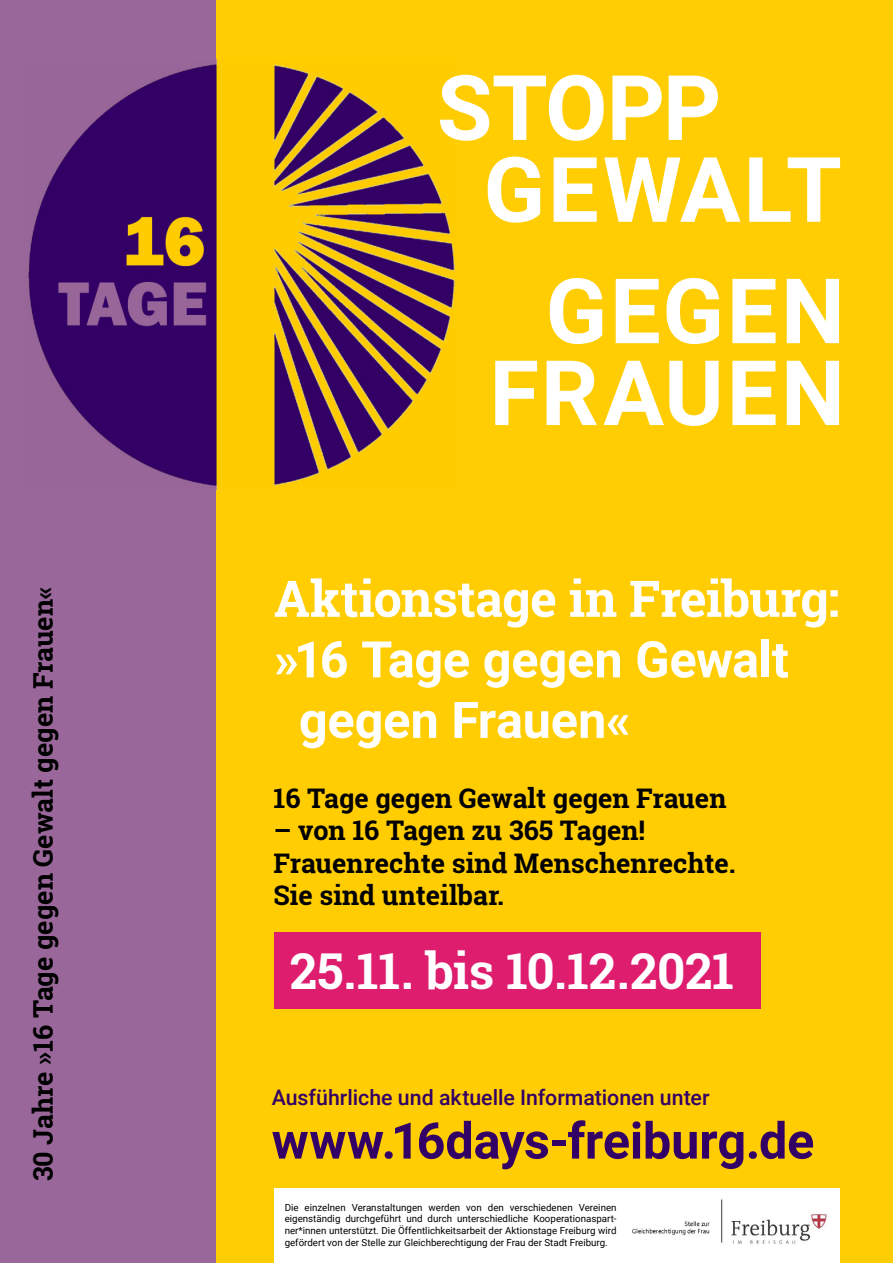
<style>
.page{position:relative;width:893px;height:1263px;background:#fff}
.page>*{position:absolute;margin:0;border:0;box-sizing:border-box;transform-origin:0 0}
.t1{font:700 90.45px/81.9px "Roboto";letter-spacing:-.01em;color:#fff}
.t2{font:700 90.45px/81.9px "Roboto";letter-spacing:.025em;color:#fff;text-align:right}
.t3{font:700 50.4px/60.6px "Roboto";letter-spacing:-.005em;color:#fff}
.t4{font:700 50.4px "Roboto";letter-spacing:-.005em;color:#330065}
.t5{font:700 50.4px "Roboto Slab";letter-spacing:-.015em;color:#fff}
.t6{font:700 49.5px "Roboto Slab";letter-spacing:-.01em;color:#fff}
.t7{font:700 27px/32.2px "Roboto Slab";color:#000}
.t8{font:500 21.3px "Roboto";color:#330065}
.t9{font:9.75px/11.7px "Roboto";color:#000;text-align:justify}
</style>
<div class="page">
<div style="left:0;top:0;width:217px;height:1263px;background:#99679a"></div>
<div style="left:217px;top:0;width:676px;height:1263px;background:#ffcd02"></div>
<img style="left:28px;top:59px;width:427px;height:431px">
<div style="left:274px;top:1188px;width:565px;height:75px;background:#fff"></div>
<img style="left:632px;top:1199px;width:196px;height:45px">
<div style="left:274px;top:933px;width:486px;height:76px;background:#de1d6e"></div>
<h3 class="t7" style="left:27px;top:1181px;width:596px;rotate:-90deg">30 Jahre »16 Tage gegen Gewalt gegen Frauen«</h3>
<h1 class="t1" style="left:484px;top:63px;width:360px;text-indent:-47px">STOPP<br>GEWALT</h1>
<h1 class="t2" style="left:489px;top:267px;width:357px">GEGEN<br>FRAUEN</h1>
<h2 class="t5" style="left:274px;top:564px;width:567px">Aktionstage in Freiburg:</h2>
<h2 class="t3" style="left:299px;top:627px;width:491px;text-indent:-25px">»16 Tage gegen Gewalt gegen Frauen«</h2>
<h3 class="t7" style="left:274px;top:782px;width:454px">16 Tage gegen Gewalt gegen Frauen</h3>
<h3 class="t7" style="left:274px;top:814px;width:464px">– von 16 Tagen zu 365 Tagen!<br>Frauenrechte sind Menschenrechte.<br>Sie sind unteilbar.</h3>
<h3 class="t6" style="left:290px;top:937px;width:445px">25.11. bis 10.12.2021</h3>
<h3 class="t8" style="left:272px;top:1082px;width:439px">Ausführliche und aktuelle Informationen unter</h3>
<h2 class="t4" style="left:272px;top:1105px;width:544px">www.16days-freiburg.de</h2>
<p class="t9" style="left:285px;top:1201px;width:333px">Die einzelnen Veranstaltungen werden von den verschiedenen Vereinen eigenständig durchgeführt und durch unterschiedliche Kooperationaspart&shy;ner*innen unterstützt. Die Öffentlichkeitsarbeit der Aktionstage Freiburg wird gefördert von der Stelle zur Gleichberechtigung der Frau der Stadt Freiburg.</p>
</div>
